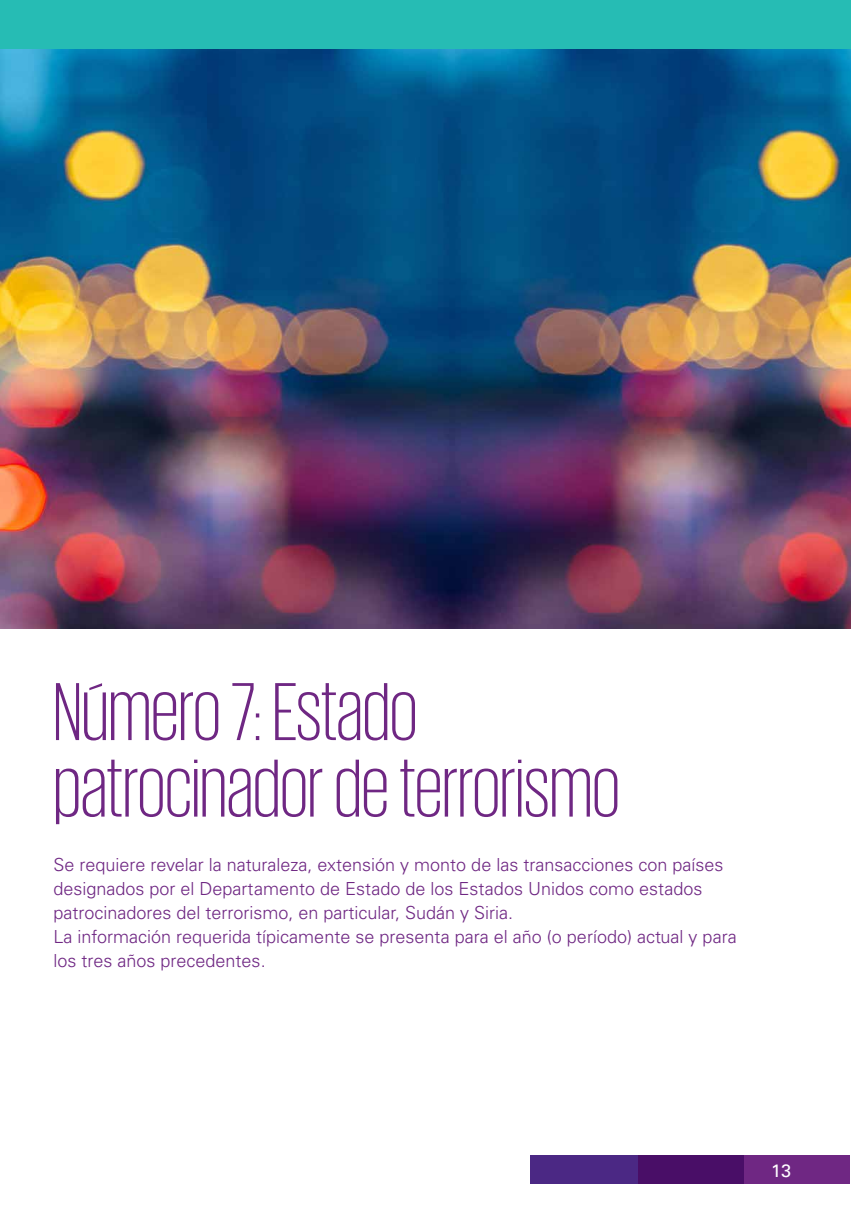
<style>
.page{position:relative;width:851px;height:1212px;background:#fff}
.page>*{position:absolute;margin:0;border:0;box-sizing:border-box;transform-origin:0 0}
.t1{font:300 84px/76.5px "KPMG";color:#6f2783}
.t2{font:300 18px/24px "Univers LT Std";color:#6f2783}
.t3{font:18px "Univers LT Std";color:#fff}
</style>
<div class="page">
<div style="left:0;top:0;width:850px;height:54px;background:#26bcb4"></div>
<div style="left:742px;top:1155px;width:108px;height:28px;background:#6f2783"></div>
<div style="left:636px;top:1155px;width:107px;height:28px;background:#490e67"></div>
<div style="left:530px;top:1155px;width:107px;height:28px;background:#4b2884"></div>
<img style="left:0;top:50px;width:850px;height:578px">
<h1 class="t1" style="left:53px;top:671px;width:567px">Número 7: Estado patrocinador de terrorismo</h1>
<p class="t2" style="left:53px;top:853px;width:684px">Se requiere revelar la naturaleza, extensión y monto de las transacciones con países designados por el Departamento de Estado de los Estados Unidos como estados patrocinadores del terrorismo, en particular, Sudán y Siria.<br>La información requerida típicamente se presenta para el año (o período) actual y para los tres años precedentes.</p>
<p class="t3" style="left:771px;top:1160px;width:21px">13</p>
</div>
